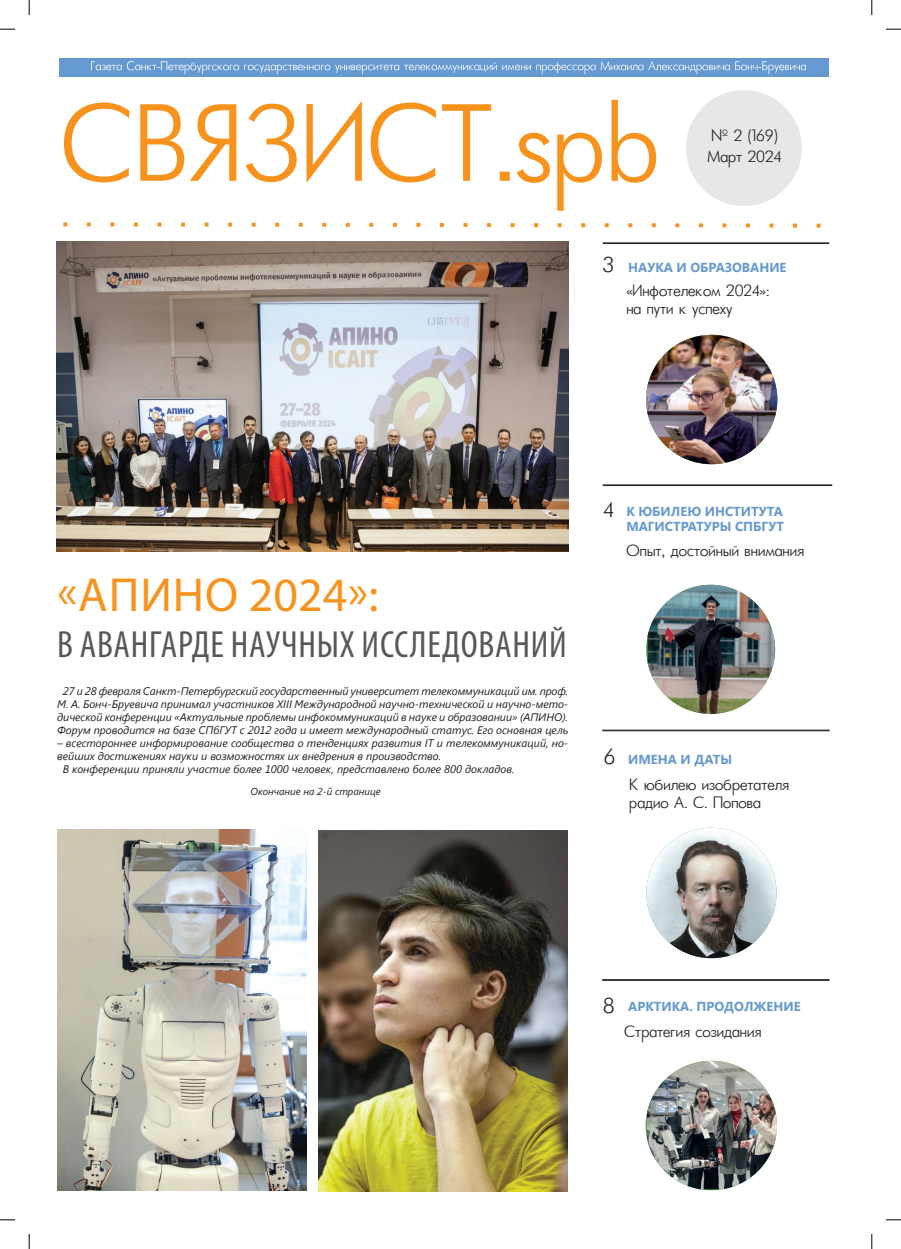
<style>
.page{position:relative;width:901px;height:1249px;background:#fff}
.page>*{position:absolute;margin:0;border:0;box-sizing:border-box;transform-origin:0 0}
.t1{font:48px "Myriad Pro";letter-spacing:.02em;color:#f7931d}
.t2{font:condensed 38px "Myriad Pro";letter-spacing:.02em;color:#57585a}
.t3{font:300 24px "Futura";color:#231f20}
.t4{font:300 18px/18px "Futura";color:#231f20}
.t5{font:700 13px/15.6px "Segoe UI";color:#6599d1}
.t6{font:italic 11px/13px "Segoe UI";color:#231f20;text-align:center}
.t7{font:italic 10px "Segoe UI";color:#231f20}
.s1{font-family:"Futura";font-weight:300;font-size:24px;color:#231f20}
</style>
<div class="page">
<hr style="left:602px;top:243px;width:227px;height:1px;background:#231f20">
<div style="left:685px;top:90px;width:116px;height:116px;background:#e6e7e9;border-radius:50%"></div>
<svg style="left:64px;top:100px;width:592px;height:111px"></svg>
<div style="left:59px;top:58px;width:769px;height:18px;background:#6599d1"></div>
<svg style="left:91px;top:61px;width:714px;height:13px"></svg>
<svg style="left:63px;top:222px;width:758px;height:6px"></svg>
<hr style="left:602px;top:485px;width:230px;height:1px;background:#231f20">
<hr style="left:602px;top:979px;width:227px;height:1px;background:#231f20">
<hr style="left:602px;top:980px;width:227px;height:1px;background:#231f20">
<img style="left:646px;top:828px;width:130px;height:130px;border-radius:65px">
<hr style="left:602px;top:730px;width:227px;height:1px;background:#231f20">
<hr style="left:602px;top:731px;width:227px;height:1px;background:#231f20">
<img style="left:646px;top:1061px;width:130px;height:128px">
<img style="left:647px;top:585px;width:127px;height:129px">
<img style="left:646px;top:335px;width:131px;height:129px">
<img style="left:57px;top:241px;width:511px;height:311px">
<img style="left:58px;top:829px;width:249px;height:361px">
<img style="left:318px;top:831px;width:249px;height:360px">
<svg style="left:0;top:29px;width:15px;height:1px"></svg>
<svg style="left:886px;top:29px;width:14px;height:1px"></svg>
<svg style="left:0;top:1219px;width:15px;height:2px"></svg>
<svg style="left:886px;top:1219px;width:14px;height:2px"></svg>
<svg style="left:29px;top:0;width:1px;height:15px"></svg>
<svg style="left:29px;top:1234px;width:1px;height:15px"></svg>
<svg style="left:871px;top:0;width:1px;height:15px"></svg>
<svg style="left:871px;top:1234px;width:1px;height:15px"></svg>
<h3 class="t4" style="left:707px;top:125px;width:75px;line-height:21.6px">№ 2 (169)<br>Март 2024</h3>
<p class="t5" style="left:602px;top:258px;width:185px"><span class="s1">3</span> наука и образование</p>
<h3 class="t4" style="left:626px;top:282px;width:144px">«Инфотелеком 2024»: на пути к успеху</h3>
<h1 class="t1" style="left:57px;top:565px;width:323px">«АПИНО 2024»:</h1>
<h2 class="t2" style="left:57px;top:621px;width:511px">В авангарде научных исследований</h2>
<p class="t6" style="left:57px;top:684px;width:512px">27 и 28 февраля Санкт-Петербургский государственный университет телекоммуникаций им. проф.<br>М. А. Бонч-Бруевича принимал участников ХIII Международной научно-технической и научно-мето&shy;дической конференции «Актуальные проблемы инфокоммуникаций в науке и образовании» (АПИНО).<br>Форум проводится на базе СПбГУТ с 2012 года и имеет международный статус. Его основная цель</p>
<p class="t6" style="left:57px;top:736px;width:512px">– всестороннее информирование сообщества о тенденциях развития IT и телекоммуникаций, но-</p>
<p class="t6" style="left:57px;top:749px;width:385px">вейших достижениях науки и возможностях их внедрения в производство.</p>
<p class="t6" style="left:63px;top:762px;width:453px">В конференции приняли участие более 1000 человек, представлено более 800 докладов.</p>
<p class="t7" style="left:250px;top:785px;width:131px">Окончание на 2-й странице</p>
<h3 class="t3" style="left:603px;top:497px;width:12px">4</h3>
<p class="t5" style="left:626px;top:503px;width:158px">к юбилею института магистратуры СП бГУТ</p>
<h3 class="t4" style="left:626px;top:542px;width:179px">Опыт, достойный внимания</h3>
<p class="t5" style="left:603px;top:751px;width:130px"><span class="s1">6</span> имена и даты</p>
<h3 class="t4" style="left:629px;top:776px;width:161px">К юбилею изобретателя радио А. С. Попова</h3>
<p class="t5" style="left:602px;top:998px;width:199px"><span class="s1">8</span> арктика. продолжение</p>
<h3 class="t4" style="left:624px;top:1023px;width:139px">Стратегия созидания</h3>
</div>
